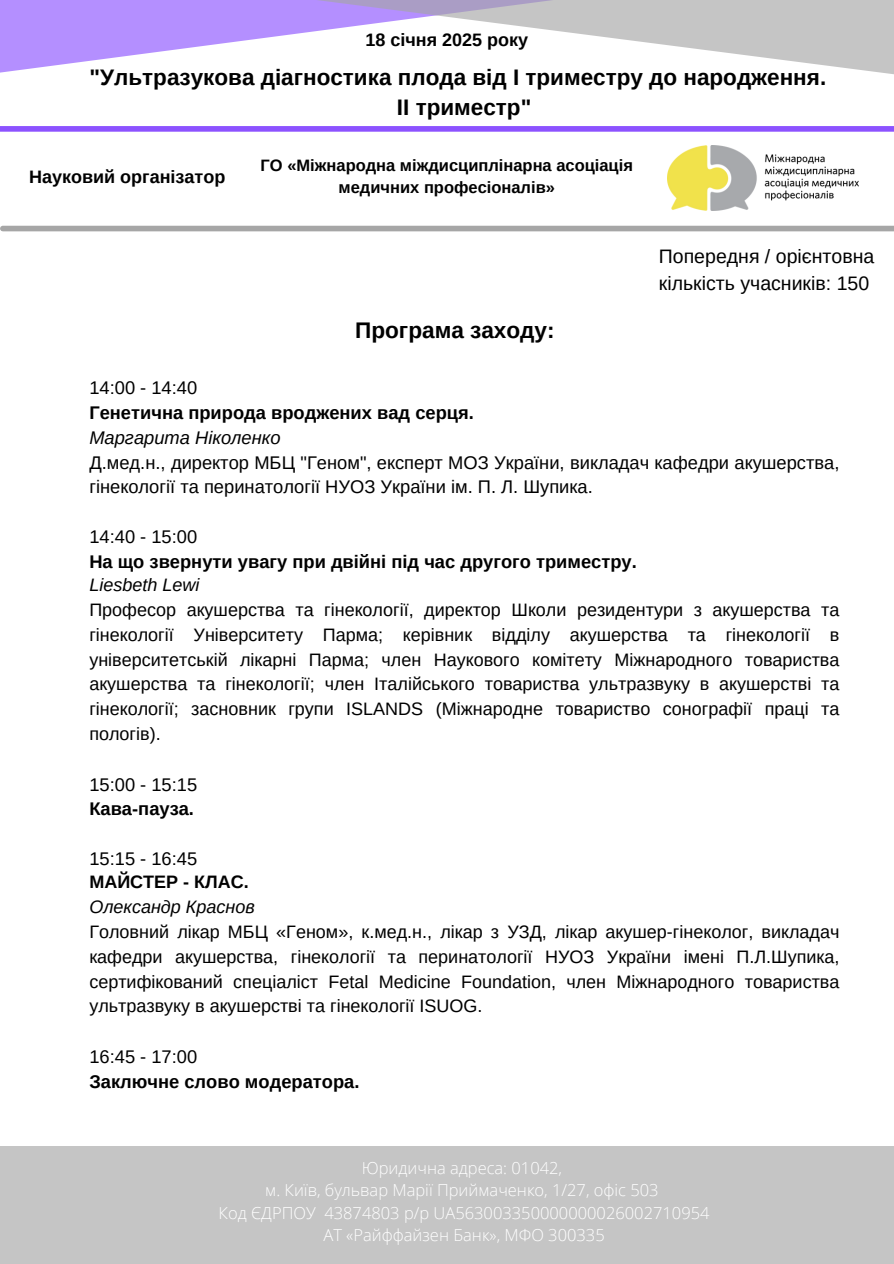
<style>
.page{position:relative;width:894px;height:1264px;background:#fff}
.page>*{position:absolute;margin:0;border:0;box-sizing:border-box;transform-origin:0 0}
.t1{font:700 22.5px/30.3px "Arimo";color:#000;text-align:center}
.t2{font:19.5px/27px "Arimo";color:#000}
.t3{font:18.3px/24.8px "Arimo";color:#000}
.t4{font:700 18.3px/24.8px "Arimo";color:#000}
.t5{font:18px/24.8px "Arimo";color:#000}
.t6{font:700 18px "Arimo";color:#000}
.t7{font:300 16.5px "Open Sans";color:#fff}
.t8{font:700 16.5px/22.5px "Arimo";color:#000;text-align:center}
.s1{font-weight:700}
.s2{font-style:italic}
.s3{font-weight:400}
</style>
<div class="page">
<div style="left:0;top:0;width:45px;height:73px;background:#b48fff"></div>
<svg style="left:45px;top:0;width:848px;height:74px"></svg>
<div style="left:0;top:126px;width:893px;height:6px;background:#8c52ff"></div>
<div style="left:3px;top:226px;width:890px;height:5px;background:#a6a6a6"></div>
<img style="left:667px;top:145px;width:191px;height:66px">
<div style="left:0;top:1146px;width:893px;height:117px;background:#c5c5c5"></div>
<h2 class="t6" style="left:365px;top:30px;width:164px">18 січня 2025 року</h2>
<p class="t1" style="left:89px;top:62px;width:738px">"Ультразукова діагностика плода від І триместру до народження.<br>ІІ триместр"</p>
<h1 class="t6" style="left:29px;top:166px;width:198px">Науковий організатор</h1>
<p class="t8" style="left:260px;top:154px;width:374px">ГО «Міжнародна міждисциплінарна асоціація медичних професіоналів»</p>
<p class="t1" style="left:355px;top:315px;width:201px">Програма заходу:</p>
<h1 class="t2" style="left:658px;top:243px;width:217px">Попередня / орієнтовна кількість учасників: 150</h1>
<p class="t3" style="left:89px;top:375px;width:751px">14:00 - 14:40<br><span class="s1">Генетична природа вроджених вад серця.<br></span><span class="s2">Маргарита Ніколенко<br></span>Д.мед.н., директор МБЦ "Геном", експерт МОЗ України, викладач кафедри акушерства, гінекології та перинатології НУОЗ України ім. П. Л. Шупика.</p>
<h4 class="t4" style="left:89px;top:524px;width:549px"><span class="s3">14:40 - 15:00<br></span>На що звернути увагу при двійні під час другого триместру.</h4>
<h4 class="t5" style="left:89px;top:572px;width:751px"><span class="s2">Liesbeth Lewi<br></span>Професор акушерства та гінекології, директор Школи резидентури з акушерства та гінекології Університету Парма; керівник відділу акушерства та гінекології в університетській лікарні Парма; член Наукового комітету Міжнародного товариства акушерства та гінекології; член Італійського товариства ультразвуку в акушерстві та гінекології; засновник групи ISLANDS (Міжнародне товариство сонографії праці та пологів).</h4>
<h2 class="t3" style="left:89px;top:771px;width:109px">15:00 - 15:15<br><span class="s1">Кава-пауза.</span></h2>
<p class="t3" style="left:89px;top:846px;width:109px">15:15 - 16:45</p>
<p class="t5" style="left:89px;top:869px;width:751px"><span class="s1">МАЙСТЕР - КЛАС.<br></span><span class="s2">Олександр Краснов<br></span>Головний лікар МБЦ «Геном», к.мед.н., лікар з УЗД, лікар акушер-гінеколог, викладач кафедри акушерства, гінекології та перинатології НУОЗ України імені П.Л.Шупика, сертифікований спеціаліст Fetal Medicine Foundation, член Міжнародного товариства ультразвуку в акушерстві та гінекології ISUOG.</p>
<h3 class="t4" style="left:89px;top:1044px;width:271px"><span class="s3">16:45 - 17:00<br></span>Заключне слово модератора.</h3>
<h3 class="t7" style="left:362px;top:1156px;width:202px">Юридична адреса: 01042,</h3>
<h3 class="t7" style="left:265px;top:1178px;width:395px">м. Київ, бульвар Марії Приймаченко, 1/27, офіс 503</h3>
<h3 class="t7" style="left:218px;top:1201px;width:492px">Код ЄДРПОУ 43874803 р/р UA563003350000000026002710954</h3>
<h3 class="t7" style="left:323px;top:1223px;width:283px">АТ «Райффайзен Банк», МФО 300335</h3>
</div>
